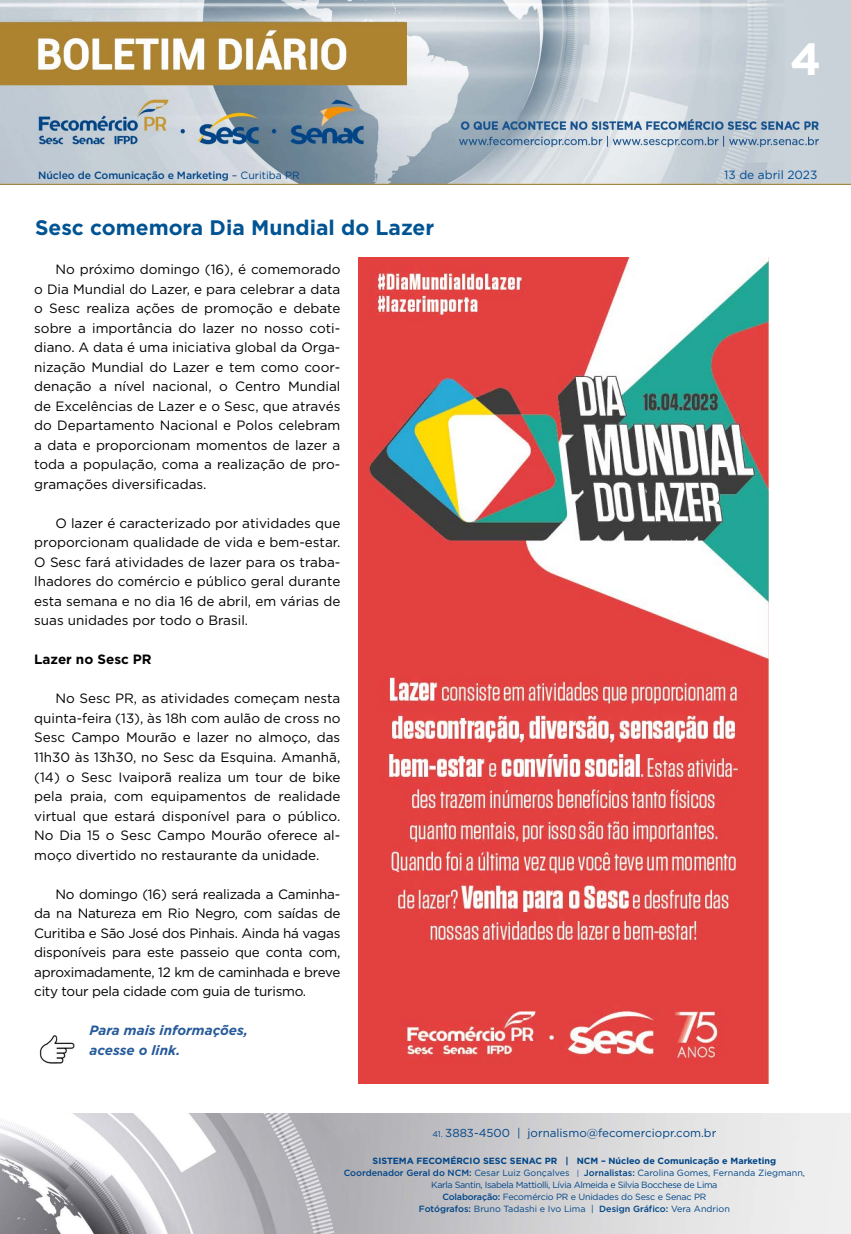
<style>
.page{position:relative;width:851px;height:1234px;background:#fff}
.page>*{position:absolute;margin:0;border:0;box-sizing:border-box;transform-origin:0 0}
.t1{font:700 45px "Gotham";color:#fff}
.t2{font:700 21px "Gotham";color:#005493}
.t3{font:13.5px/19.5px "Gotham";color:#000;text-align:justify}
.t4{font:italic 700 13.5px/19.5px "Gotham";color:#275b9b}
.t5{font:700 13.5px "Gotham";color:#000}
.t6{font:11.85px "Gotham";color:#004a93}
.t7{font:11.55px "Gotham";color:#004587}
.t8{font:500 10.5px "Gotham";letter-spacing:-.01em;color:#004587}
.t9{font:9px/12px "Gotham";letter-spacing:-.02em;color:#004587;text-align:center}
.s1{font-weight:400}
.s2{font-size:8.25px}
.s3{font-weight:700}
.s4{font-weight:500}
.s5{font-size:7.65px}
</style>
<div class="page">
<img style="left:0;top:0;width:850px;height:184px">
<img style="left:0;top:1113px;width:850px;height:120px">
<img style="left:358px;top:257px;width:410px;height:826px">
<img style="left:39px;top:1035px;width:36px;height:27px">
<h1 class="t1" style="left:790px;top:29px;width:33px">4</h1>
<p class="t8" style="left:38px;top:168px;width:263px">Núcleo de Comunicação e Marketing <span class="s1">– Curitiba PR</span></p>
<p class="t6" style="left:724px;top:167px;width:95px">13 de abril 2023</p>
<h2 class="t2" style="left:35px;top:214px;width:400px">Sesc comemora Dia Mundial do Lazer</h2>
<p class="t3" style="left:34px;top:259px;width:307px;text-indent:21px">No próximo domingo (16), é comemorado o Dia Mundial do Lazer, e para celebrar a data o Sesc realiza ações de promoção e debate sobre a importância do lazer no nosso coti&shy;diano. A data é uma iniciativa global da Orga&shy;nização Mundial do Lazer e tem como coor&shy;denação a nível nacional, o Centro Mundial de Excelências de Lazer e o Sesc, que através do Departamento Nacional e Polos celebram a data e proporcionam momentos de lazer a toda a população, coma a realização de pro&shy;gramações diversificadas.</p>
<p class="t3" style="left:34px;top:513px;width:307px;text-indent:21px">O lazer é caracterizado por atividades que proporcionam qualidade de vida e bem-estar.<br>O Sesc fará atividades de lazer para os traba&shy;lhadores do comércio e público geral durante esta semana e no dia 16 de abril, em várias de suas unidades por todo o Brasil.</p>
<p class="t5" style="left:34px;top:650px;width:119px">Lazer no Sesc PR</p>
<p class="t3" style="left:34px;top:688px;width:307px;text-indent:21px">No Sesc PR, as atividades começam nesta quinta-feira (13), às 18h com aulão de cross no Sesc Campo Mourão e lazer no almoço, das 11h30 às 13h30, no Sesc da Esquina. Amanhã, (14) o Sesc Ivaiporã realiza um tour de bike pela praia, com equipamentos de realidade virtual que estará disponível para o público.<br>No Dia 15 o Sesc Campo Mourão oferece al&shy;moço divertido no restaurante da unidade.</p>
<p class="t3" style="left:34px;top:883px;width:307px;text-indent:21px">No domingo (16) será realizada a Caminha&shy;da na Natureza em Rio Negro, com saídas de Curitiba e São José dos Pinhais. Ainda há vagas disponíveis para este passeio que conta com, aproximadamente, 12 km de caminhada e breve city tour pela cidade com guia de turismo.</p>
<p class="t4" style="left:89px;top:1020px;width:160px">Para mais informações, acesse o link.</p>
<p class="t7" style="left:432px;top:1125px;width:285px"><span class="s2">41.</span> 3883-4500 | jornalismo@fecomerciopr.com.br</p>
<p class="t9" style="left:343px;top:1154px;width:463px"><span class="s3">SISTEMA FECOMÉRCIO SESC SENAC PR | NCM – Núcleo de Comunicação e Marketing </span><span class="s4">Coordenador Geral do NCM:</span> Cesar Luiz Gonçalves <span class="s5">|</span> <span class="s4">Jornalistas:</span> Carolina Gomes, Fernanda Ziegmann, Karla Santin, Isabela Mattiolli, Lívia Almeida e Silvia Bocchese de Lima<br><span class="s4">Colaboração:</span> Fecomércio PR e Unidades do Sesc e Senac PR<br><span class="s4">Fotógrafos:</span> Bruno Tadashi e Ivo Lima | <span class="s4">Design Gráfico:</span> Vera Andrion</p>
</div>
